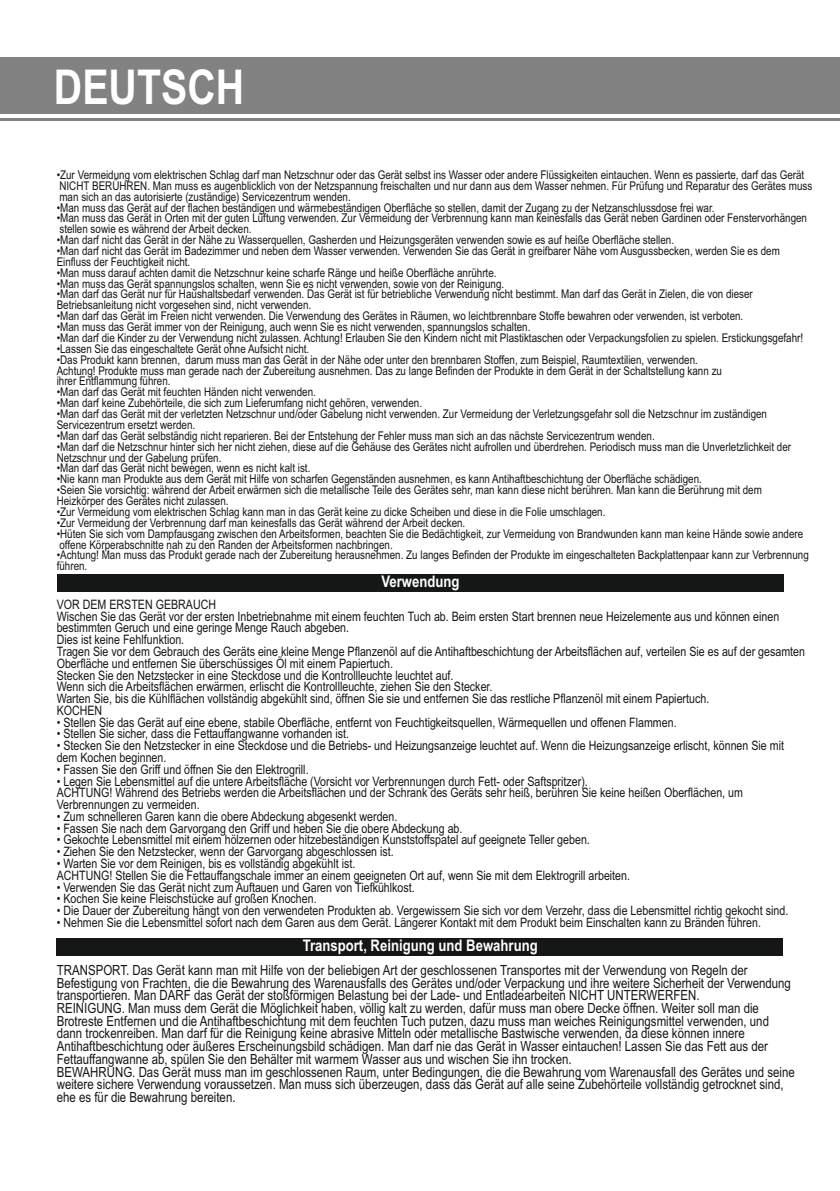
<style>
.page{position:relative;width:840px;height:1191px;background:#fff}
.page>*{position:absolute;margin:0;border:0;box-sizing:border-box;transform-origin:0 0}
.t1{font:700 48px "Arial Narrow";color:#fff}
.t2{font:700 16px "Arial Narrow";color:#fff}
.t3{font:14px/12.6px "Arial Narrow";color:#151616}
.t4{font:13px/11.8px "Arial Narrow";color:#151616}
.t5{font:12px/10.8px "Arial Narrow";color:#151616}
</style>
<div class="page">
<div style="left:0;top:57px;width:839px;height:56px;background:#818281"></div>
<hr style="left:0;top:118px;width:839px;height:3px;background:#818281">
<div style="left:57px;top:575px;width:725px;height:17px;background:#151616"></div>
<div style="left:57px;top:938px;width:725px;height:17px;background:#151616"></div>
<h1 class="t1" style="left:54px;top:69px;width:192px">DEUTSCH</h1>
<p class="t5" style="left:57px;top:170px;width:756px">• Zur Vermeidung vom elektrischen Schlag darf man Netzschnur oder das Gerät selbst ins Wasser oder andere Flüssigkeiten eintauchen. Wenn es passierte, darf das Gerät<br>NICHT BERÜHREN. Man muss es augenblicklich von der Netzspannung freischalten und nur dann aus dem Wasser nehmen. Für Prüfung und Reparatur des Gerätes muss man sich an das autorisierte (zuständige) Servicezentrum wenden.</p>
<p class="t5" style="left:57px;top:203px;width:659px">• Man muss das Gerät auf der flachen beständigen und wärmebeständigen Oberfläche so stellen, damit der Zugang zu der Netzanschlussdose frei war.</p>
<p class="t5" style="left:57px;top:214px;width:751px">• Man muss das Gerät in Orten mit der guten Lüftung verwenden. Zur Vermeidung der Verbrennung kann man keinesfalls das Gerät neben Gardinen oder Fenstervorhängen stellen sowie es während der Arbeit decken.</p>
<p class="t5" style="left:57px;top:236px;width:618px">• Man darf nicht das Gerät in der Nähe zu Wasserquellen, Gasherden und Heizungsgeräten verwenden sowie es auf heiße Oberfläche stellen.</p>
<p class="t5" style="left:57px;top:246px;width:724px">• Man darf nicht das Gerät im Badezimmer und neben dem Wasser verwenden. Verwenden Sie das Gerät in greifbarer Nähe vom Ausgussbecken, werden Sie es dem<br>Einfluss der Feuchtigkeit nicht.</p>
<p class="t5" style="left:57px;top:268px;width:441px">• Man muss darauf achten damit die Netzschnur keine scharfe Ränge und heiße Oberfläche anrührte.</p>
<p class="t5" style="left:57px;top:279px;width:449px">• Man muss das Gerät spannungslos schalten, wenn Sie es nicht verwenden, sowie von der Reinigung.</p>
<p class="t5" style="left:57px;top:290px;width:697px">• Man darf das Gerät nur für Haushaltsbedarf verwenden. Das Gerät ist für betriebliche Verwendung nicht bestimmt. Man darf das Gerät in Zielen, die von dieser<br>Betriebsanleitung nicht vorgesehen sind, nicht verwenden.</p>
<p class="t5" style="left:57px;top:312px;width:687px">• Man darf das Gerät im Freien nicht verwenden. Die Verwendung des Gerätes in Räumen, wo leichtbrennbare Stoffe bewahren oder verwenden, ist verboten.</p>
<p class="t5" style="left:57px;top:322px;width:475px">• Man muss das Gerät immer von der Reinigung, auch wenn Sie es nicht verwenden, spannungslos schalten.</p>
<p class="t5" style="left:57px;top:333px;width:747px">• Man darf die Kinder zu der Verwendung nicht zulassen. Achtung! Erlauben Sie den Kindern nicht mit Plastiktaschen oder Verpackungsfolien zu spielen. Erstickungsgefahr!</p>
<p class="t5" style="left:57px;top:344px;width:254px">• Lassen Sie das eingeschaltete Gerät ohne Aufsicht nicht.</p>
<p class="t5" style="left:57px;top:355px;width:666px">• Das Produkt kann brennen, darum muss man das Gerät in der Nähe oder unter den brennbaren Stoffen, zum Beispiel, Raumtextilien, verwenden.<br>Achtung! Produkte muss man gerade nach der Zubereitung ausnehmen. Das zu lange Befinden der Produkte in dem Gerät in der Schaltstellung kann zu ihrer Entflammung führen.</p>
<p class="t5" style="left:57px;top:388px;width:260px">• Man darf das Gerät mit feuchten Händen nicht verwenden.</p>
<p class="t5" style="left:57px;top:399px;width:366px">• Man darf keine Zubehörteile, die sich zum Lieferumfang nicht gehören, verwenden.</p>
<p class="t5" style="left:57px;top:409px;width:711px">• Man darf das Gerät mit der verletzten Netzschnur und/oder Gabelung nicht verwenden. Zur Vermeidung der Verletzungsgefahr soll die Netzschnur im zuständigen<br>Servicezentrum ersetzt werden.</p>
<p class="t5" style="left:57px;top:431px;width:599px">• Man darf das Gerät selbständig nicht reparieren. Bei der Entstehung der Fehler muss man sich an das nächste Servicezentrum wenden.</p>
<p class="t5" style="left:57px;top:442px;width:735px">• Man darf die Netzschnur hinter sich her nicht ziehen, diese auf die Gehäuse des Gerätes nicht aufrollen und überdrehen. Periodisch muss man die Unverletzlichkeit der<br>Netzschnur und der Gabelung prüfen.</p>
<p class="t5" style="left:57px;top:464px;width:255px">• Man darf das Gerät nicht bewegen, wenn es nicht kalt ist.</p>
<p class="t5" style="left:57px;top:475px;width:646px">• Nie kann man Produkte aus dem Gerät mit Hilfe von scharfen Gegenständen ausnehmen, es kann Antihaftbeschichtung der Oberfläche schädigen.</p>
<p class="t5" style="left:57px;top:486px;width:706px">• Seien Sie vorsichtig: während der Arbeit erwärmen sich die metallische Teile des Gerätes sehr, man kann diese nicht berühren. Man kann die Berührung mit dem<br>Heizkörper des Gerätes nicht zulassen.</p>
<p class="t5" style="left:57px;top:507px;width:550px">• Zur Vermeidung vom elektrischen Schlag kann man in das Gerät keine zu dicke Scheiben und diese in die Folie umschlagen.</p>
<p class="t5" style="left:57px;top:518px;width:410px">• Zur Vermeidung der Verbrennung darf man keinesfalls das Gerät während der Arbeit decken.</p>
<p class="t5" style="left:57px;top:529px;width:747px">• Hüten Sie sich vom Dampfausgang zwischen den Arbeitsformen, beachten Sie die Bedächtigkeit, zur Vermeidung von Brandwunden kann man keine Hände sowie andere offene Körperabschnitte nah zu den Randen der Arbeitsformen nachbringen.</p>
<p class="t5" style="left:57px;top:551px;width:753px">• Achtung! Man muss das Produkt gerade nach der Zubereitung herausnehmen. Zu langes Befinden der Produkte im eingeschalteten Backplattenpaar kann zur Verbrennung führen.</p>
<h2 class="t2" style="left:381px;top:576px;width:80px">Verwendung</h2>
<p class="t4" style="left:57px;top:599px;width:749px">VOR DEM ERSTEN GEBRAUCH<br>Wischen Sie das Gerät vor der ersten Inbetriebnahme mit einem feuchten Tuch ab. Beim ersten Start brennen neue Heizelemente aus und können einen bestimmten Geruch und eine geringe Menge Rauch abgeben.<br>Dies ist keine Fehlfunktion.<br>Tragen Sie vor dem Gebrauch des Geräts eine kleine Menge Pflanzenöl auf die Antihaftbeschichtung der Arbeitsflächen auf, verteilen Sie es auf der gesamten Oberfläche und entfernen Sie überschüssiges Öl mit einem Papiertuch.<br>Stecken Sie den Netzstecker in eine Steckdose und die Kontrollleuchte leuchtet auf.<br>Wenn sich die Arbeitsflächen erwärmen, erlischt die Kontrollleuchte, ziehen Sie den Stecker.<br>Warten Sie, bis die Kühlflächen vollständig abgekühlt sind, öffnen Sie sie und entfernen Sie das restliche Pflanzenöl mit einem Papiertuch.<br>KOCHEN</p>
<p class="t4" style="left:57px;top:717px;width:621px">• Stellen Sie das Gerät auf eine ebene, stabile Oberfläche, entfernt von Feuchtigkeitsquellen, Wärmequellen und offenen Flammen.</p>
<p class="t4" style="left:57px;top:729px;width:294px">• Stellen Sie sicher, dass die Fettauffangwanne vorhanden ist.</p>
<p class="t4" style="left:57px;top:741px;width:728px">• Stecken Sie den Netzstecker in eine Steckdose und die Betriebs- und Heizungsanzeige leuchtet auf. Wenn die Heizungsanzeige erlischt, können Sie mit dem Kochen beginnen.</p>
<p class="t4" style="left:57px;top:764px;width:253px">• Fassen Sie den Griff und öffnen Sie den Elektrogrill.</p>
<p class="t4" style="left:57px;top:776px;width:687px">• Legen Sie Lebensmittel auf die untere Arbeitsfläche (Vorsicht vor Verbrennungen durch Fett- oder Saftspritzer).<br>ACHTUNG! Während des Betriebs werden die Arbeitsflächen und der Schrank des Geräts sehr heiß, berühren Sie keine heißen Oberflächen, um<br>Verbrennungen zu vermeiden.</p>
<p class="t4" style="left:57px;top:811px;width:342px">• Zum schnelleren Garen kann die obere Abdeckung abgesenkt werden.</p>
<p class="t4" style="left:57px;top:823px;width:407px">• Fassen Sie nach dem Garvorgang den Griff und heben Sie die obere Abdeckung ab.</p>
<p class="t4" style="left:57px;top:835px;width:534px">• Gekochte Lebensmittel mit einem hölzernen oder hitzebeständigen Kunststoffspatel auf geeignete Teller geben.</p>
<p class="t4" style="left:57px;top:847px;width:338px">• Ziehen Sie den Netzstecker, wenn der Garvorgang abgeschlossen ist.</p>
<p class="t4" style="left:57px;top:858px;width:574px">• Warten Sie vor dem Reinigen, bis es vollständig abgekühlt ist.<br>ACHTUNG! Stellen Sie die Fettauffangschale immer an einem geeigneten Ort auf, wenn Sie mit dem Elektrogrill arbeiten.</p>
<p class="t4" style="left:57px;top:882px;width:359px">• Verwenden Sie das Gerät nicht zum Auftauen und Garen von Tiefkühlkost.</p>
<p class="t4" style="left:57px;top:894px;width:261px">• Kochen Sie keine Fleischstücke auf großen Knochen.</p>
<p class="t4" style="left:57px;top:906px;width:732px">• Die Dauer der Zubereitung hängt von den verwendeten Produkten ab. Vergewissern Sie sich vor dem Verzehr, dass die Lebensmittel richtig gekocht sind.</p>
<p class="t4" style="left:57px;top:917px;width:705px">• Nehmen Sie die Lebensmittel sofort nach dem Garen aus dem Gerät. Längerer Kontakt mit dem Produkt beim Einschalten kann zu Bränden führen.</p>
<h2 class="t2" style="left:302px;top:939px;width:236px">Transport, Reinigung und Bewahrung</h2>
<p class="t3" style="left:57px;top:965px;width:739px">TRANSPORT. Das Gerät kann man mit Hilfe von der beliebigen Art der geschlossenen Transportes mit der Verwendung von Regeln der Befestigung von Frachten, die die Bewahrung des Warenausfalls des Gerätes und/oder Verpackung und ihre weitere Sicherheit der Verwendung transportieren. Man DARF das Gerät der stoßförmigen Belastung bei der Lade- und Entladearbeiten NICHT UNTERWERFEN.<br>REINIGUNG. Man muss dem Gerät die Möglichkeit haben, völlig kalt zu werden, dafür muss man obere Decke öffnen. Weiter soll man die Brotreste Entfernen und die Antihaftbeschichtung mit dem feuchten Tuch putzen, dazu muss man weiches Reinigungsmittel verwenden, und dann trockenreiben. Man darf für die Reinigung keine abrasive Mitteln oder metallische Bastwische verwenden, da diese können innere Antihaftbeschichtung oder äußeres Erscheinungsbild schädigen. Man darf nie das Gerät in Wasser eintauchen! Lassen Sie das Fett aus der Fettauffangwanne ab, spülen Sie den Behälter mit warmem Wasser aus und wischen Sie ihn trocken.<br>BEWAHRUNG. Das Gerät muss man im geschlossenen Raum, unter Bedingungen, die die Bewahrung vom Warenausfall des Gerätes und seine weitere sichere Verwendung voraussetzen. Man muss sich überzeugen, dass das Gerät auf alle seine Zubehörteile vollständig getrocknet sind, ehe es für die Bewahrung bereiten.</p>
</div>
